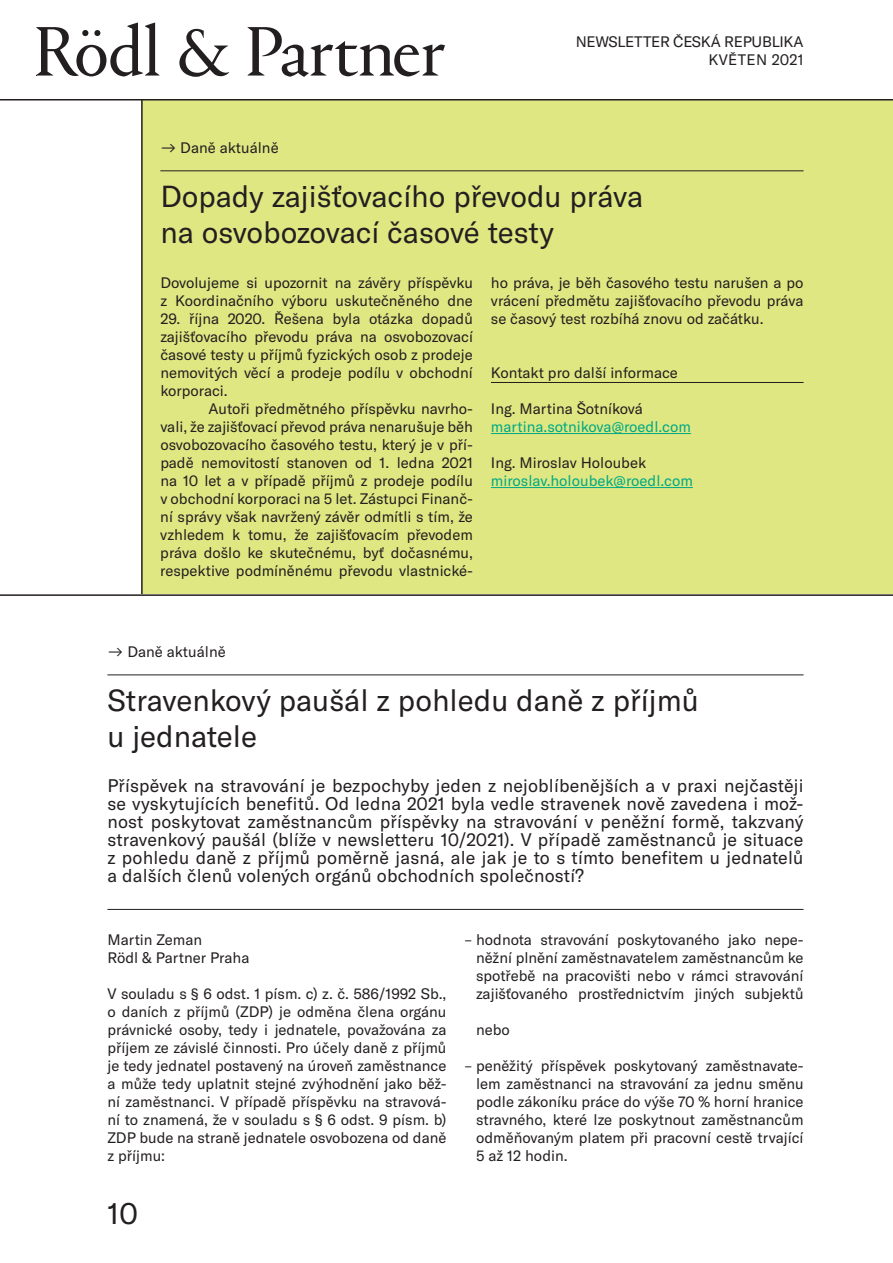
<style>
.page{position:relative;width:893px;height:1263px;background:#fff}
.page>*{position:absolute;margin:0;border:0;box-sizing:border-box;transform-origin:0 0}
.t1{font:30px/36px "GT America";color:#231f20}
.t2{font:18px/18px "GT America";letter-spacing:.01em;color:#231f20;text-align:justify}
.t3{font:15px/18px "GT America";color:#231f20;text-align:justify}
.t4{font:15px "GT America";color:#00a985}
</style>
<div class="page">
<div style="left:142px;top:100px;width:751px;height:494px;background:#dfe782"></div>
<hr style="left:141px;top:100px;width:2px;height:494px;background:#231f20">
<hr style="left:0;top:594px;width:893px;height:2px;background:#231f20">
<hr style="left:160px;top:171px;width:644px;height:1px;background:#231f20">
<hr style="left:491px;top:382px;width:313px;height:1px;background:#231f20">
<hr style="left:491px;top:433px;width:200px;height:1px;background:#00a985">
<hr style="left:491px;top:487px;width:202px;height:1px;background:#00a985">
<hr style="left:0;top:99px;width:893px;height:1px;background:#231f20">
<hr style="left:107px;top:675px;width:697px;height:1px;background:#231f20">
<hr style="left:107px;top:909px;width:697px;height:1px;background:#231f20">
<svg style="left:36px;top:23px;width:409px;height:54px"></svg>
<p class="t3" style="left:576px;top:32px;width:11px">NEWSLETTER</p>
<p class="t3" style="left:673px;top:32px;width:132px;text-align:right">česká republi ka květen 2021</p>
<p class="t3" style="left:160px;top:139px;width:120px">→ Daně aktuálně</p>
<h1 class="t1" style="left:160px;top:178px;width:484px">Dopady zajišťovacího převodu práva na osvobozovací časové testy</h1>
<p class="t3" style="left:160px;top:274px;width:314px">Dovolujeme si upozornit na závěry příspěvku z Koordinačního výboru uskutečněného dne</p>
<p class="t3" style="left:160px;top:310px;width:314px;text-align:left">29. října 2020. Řešena byla otázka dopadů zajišťovacího převodu práva na osvobozovací časové testy u příjmů fyzických osob z prodeje nemovitých věcí a prodeje podílu v obchodní korporaci.<br>A</p>
<p class="t3" style="left:491px;top:274px;width:314px">ho práva, je běh časového testu narušen a po vrácení předmětu zajišťovacího převodu práva se časový test rozbíhá znovu od začátku.</p>
<p class="t3" style="left:491px;top:364px;width:189px">Kontakt pro další informace</p>
<p class="t3" style="left:491px;top:400px;width:153px">Ing. Martina Šotníková</p>
<p class="t4" style="left:491px;top:418px;width:201px">martina.sotnikova@roedl.com</p>
<p class="t3" style="left:491px;top:454px;width:157px">Ing. Miroslav Holoubek</p>
<p class="t4" style="left:491px;top:472px;width:203px">miroslav.holoubek@roedl.com</p>
<p class="t3" style="left:160px;top:400px;width:314px;text-indent:58px">utoři předmětného příspěvku navrho&shy;vali, že zajišťovací převod práva nenarušuje běh osvobozovacího časového testu, který je v pří&shy;padě nemovitostí stanoven od 1. ledna 2021 na 10 let a v případě příjmů z prodeje podílu v obchodní korporaci na 5 let. Zástupci Finanč&shy;ní správy však navržený závěr odmítli s tím, že vzhledem k tomu, že zajišťovacím převodem práva došlo ke skutečnému, byť dočasnému, respektive podmíněnému převodu vlastnické-</p>
<p class="t3" style="left:107px;top:643px;width:120px">→ Daně aktuálně</p>
<h1 class="t1" style="left:107px;top:682px;width:593px">Stravenkový paušál z pohledu daně z příjmů u jednatele</h1>
<p class="t2" style="left:107px;top:777px;width:698px">Příspěvek na stravování je bezpochyby jeden z nejoblíbenějších a v praxi nejčastěji se vyskytujících benefitů. Od ledna 2021 byla vedle stravenek nově zavedena i mož&shy;nost poskytovat zaměstnancům příspěvky na stravování v peněžní formě, takzvaný stravenkový paušál (blíže v newsletteru 10/2021). V případě zaměstnanců je situace z pohledu daně z příjmů poměrně jasná, ale jak je to s tímto benefitem u jednatelů a dalších členů volených orgánů obchodních společností?</p>
<p class="t3" style="left:107px;top:931px;width:143px">Martin Zeman<br>Rödl &amp; Partner Praha</p>
<p class="t3" style="left:107px;top:985px;width:341px">V souladu s § 6 odst. 1 písm. c) z. č. 586/1992 Sb., o daních z příjmů (ZDP) je odměna člena orgánu právnické osoby, tedy i jednatele, považována za příjem ze závislé činnosti. Pro účely daně z příjmů je tedy jednatel postavený na úroveň zaměstnance a může tedy uplatnit stejné zvýhodnění jako běž&shy;ní zaměstnanci. V případě příspěvku na stravová&shy;ní to znamená, že v souladu s § 6 odst. 9 písm. b)<br>ZDP bude na straně jednatele osvobozena od daně z příjmu:</p>
<h1 class="t1" style="left:107px;top:1195px;width:32px">10</h1>
<p class="t3" style="left:476px;top:931px;width:329px;text-indent:-12px">– hodnota stravování poskytovaného jako nepe&shy;něžní plnění zaměstnavatelem zaměstnancům ke spotřebě na pracovišti nebo v rámci stravování zajišťovaného prostřednictvím jiných subjektů</p>
<p class="t3" style="left:476px;top:1021px;width:35px">nebo</p>
<p class="t3" style="left:476px;top:1057px;width:329px;text-indent:-12px">– peněžitý příspěvek poskytovaný zaměstnavate&shy;lem zaměstnanci na stravování za jednu směnu podle zákoníku práce do výše 70 % horní hranice stravného, které lze poskytnout zaměstnancům odměňovaným platem při pracovní cestě trvající 5 až 12 hodin.</p>
</div>
